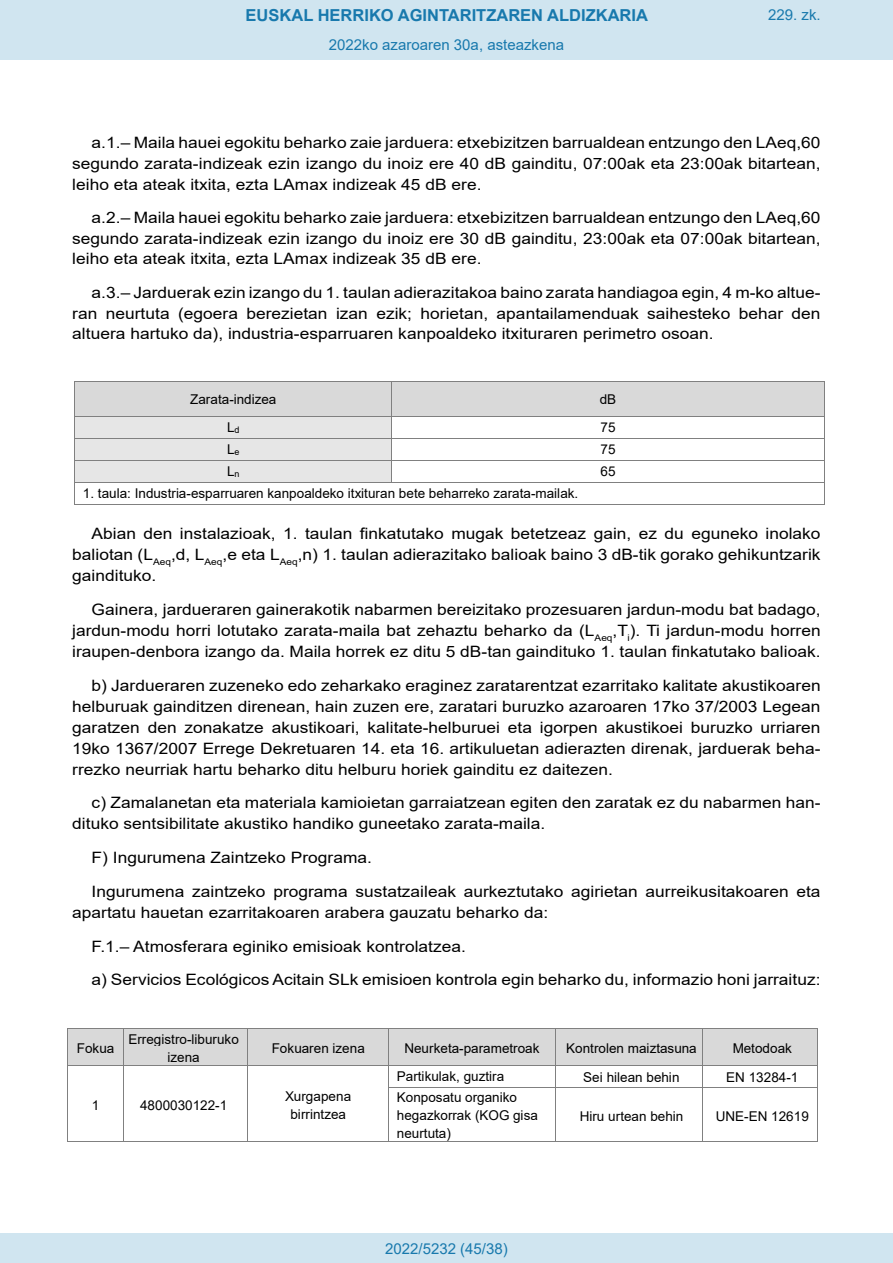
<style>
.page{position:relative;width:893px;height:1263px;background:#fff}
.page>*{position:absolute;margin:0;border:0;box-sizing:border-box;transform-origin:0 0}
.t1{font:700 16.5px "Arial";color:#1879ad}
.BOPVDetalle{font:15.6px/21px "Arial";color:#000;text-align:justify;scale:1.11 1}
.Paginacion_Centro{font:15px "Arial";color:#1879ad}
.t2{font:13.5px/18px "Arial";letter-spacing:.005em;color:#000;text-align:center}
.s1{font-size:9px}
</style>
<div class="page">
<div style="left:0;top:0;width:893px;height:60px;background:#d0e5f0"></div>
<div style="left:0;top:1233px;width:893px;height:30px;background:#d0e5f0"></div>
<div style="left:75px;top:382px;width:317px;height:34px;background:#d9d9d9"></div>
<div style="left:392px;top:382px;width:432px;height:34px;background:#d9d9d9"></div>
<hr style="left:75px;top:381px;width:317px;height:1px;background:#808080">
<hr style="left:392px;top:381px;width:432px;height:1px;background:#808080">
<hr style="left:74px;top:382px;width:1px;height:34px;background:#808080">
<hr style="left:392px;top:382px;width:1px;height:34px;background:#808080">
<hr style="left:824px;top:382px;width:1px;height:34px;background:#808080">
<div style="left:75px;top:417px;width:317px;height:21px;background:#e6e6e6"></div>
<hr style="left:75px;top:416px;width:317px;height:1px;background:#808080">
<hr style="left:392px;top:416px;width:432px;height:1px;background:#808080">
<div style="left:75px;top:438px;width:317px;height:22px;background:#e6e6e6"></div>
<hr style="left:75px;top:438px;width:317px;height:1px;background:#808080">
<hr style="left:392px;top:438px;width:432px;height:1px;background:#808080">
<div style="left:75px;top:460px;width:317px;height:22px;background:#e6e6e6"></div>
<hr style="left:75px;top:460px;width:317px;height:1px;background:#808080">
<hr style="left:392px;top:460px;width:432px;height:1px;background:#808080">
<hr style="left:75px;top:482px;width:317px;height:1px;background:#808080">
<hr style="left:392px;top:482px;width:432px;height:1px;background:#808080">
<svg style="left:74px;top:416px;width:1px;height:89px"></svg>
<hr style="left:75px;top:504px;width:749px;height:1px;background:#808080">
<svg style="left:824px;top:416px;width:1px;height:89px"></svg>
<div style="left:68px;top:1029px;width:55px;height:36px;background:#d9d9d9"></div>
<div style="left:124px;top:1029px;width:123px;height:36px;background:#d9d9d9"></div>
<div style="left:248px;top:1029px;width:140px;height:36px;background:#d9d9d9"></div>
<div style="left:389px;top:1029px;width:166px;height:36px;background:#d9d9d9"></div>
<div style="left:556px;top:1029px;width:146px;height:36px;background:#d9d9d9"></div>
<div style="left:702px;top:1029px;width:115px;height:36px;background:#d9d9d9"></div>
<hr style="left:68px;top:1028px;width:55px;height:1px;background:#808080">
<hr style="left:124px;top:1028px;width:124px;height:1px;background:#808080">
<hr style="left:248px;top:1028px;width:140px;height:1px;background:#808080">
<hr style="left:389px;top:1028px;width:166px;height:1px;background:#808080">
<hr style="left:556px;top:1028px;width:146px;height:1px;background:#808080">
<hr style="left:702px;top:1028px;width:115px;height:1px;background:#808080">
<hr style="left:67px;top:1029px;width:1px;height:36px;background:#808080">
<hr style="left:123px;top:1029px;width:1px;height:36px;background:#808080">
<hr style="left:248px;top:1029px;width:1px;height:36px;background:#808080">
<hr style="left:388px;top:1029px;width:1px;height:36px;background:#808080">
<hr style="left:555px;top:1029px;width:1px;height:36px;background:#808080">
<hr style="left:702px;top:1029px;width:1px;height:36px;background:#808080">
<hr style="left:817px;top:1029px;width:1px;height:36px;background:#808080">
<hr style="left:68px;top:1065px;width:55px;height:1px;background:#808080">
<hr style="left:124px;top:1065px;width:124px;height:1px;background:#808080">
<hr style="left:248px;top:1065px;width:140px;height:1px;background:#808080">
<hr style="left:389px;top:1065px;width:166px;height:1px;background:#808080">
<hr style="left:556px;top:1065px;width:146px;height:1px;background:#808080">
<hr style="left:702px;top:1065px;width:115px;height:1px;background:#808080">
<svg style="left:67px;top:1065px;width:1px;height:22px"></svg>
<svg style="left:123px;top:1065px;width:1px;height:22px"></svg>
<svg style="left:388px;top:1065px;width:1px;height:22px"></svg>
<hr style="left:389px;top:1087px;width:166px;height:1px;background:#808080">
<svg style="left:555px;top:1065px;width:1px;height:22px"></svg>
<hr style="left:556px;top:1087px;width:146px;height:1px;background:#808080">
<svg style="left:702px;top:1066px;width:1px;height:21px"></svg>
<hr style="left:702px;top:1087px;width:115px;height:1px;background:#808080">
<svg style="left:817px;top:1065px;width:1px;height:22px"></svg>
<hr style="left:67px;top:1087px;width:1px;height:54px;background:#808080">
<hr style="left:68px;top:1141px;width:55px;height:1px;background:#808080">
<hr style="left:123px;top:1087px;width:1px;height:54px;background:#808080">
<hr style="left:124px;top:1141px;width:124px;height:1px;background:#808080">
<hr style="left:248px;top:1087px;width:1px;height:54px;background:#808080">
<hr style="left:248px;top:1141px;width:140px;height:1px;background:#808080">
<hr style="left:388px;top:1087px;width:1px;height:54px;background:#808080">
<hr style="left:389px;top:1141px;width:166px;height:1px;background:#808080">
<hr style="left:555px;top:1087px;width:1px;height:54px;background:#808080">
<hr style="left:556px;top:1141px;width:146px;height:1px;background:#808080">
<hr style="left:702px;top:1087px;width:1px;height:54px;background:#808080">
<hr style="left:702px;top:1141px;width:115px;height:1px;background:#808080">
<hr style="left:817px;top:1087px;width:1px;height:54px;background:#808080">
<p class="t1" style="left:246px;top:3px;width:404px">EUSKAL HERRIKO AGINTARITZAREN ALDIZKARIA</p>
<p class="Paginacion_Centro" style="left:329px;top:35px;width:237px">2022ko azaroaren 30a, asteazkena</p>
<p class="Paginacion_Centro" style="left:768px;top:5px;width:54px">229. zk.</p>
<p class="BOPVDetalle" style="left:72px;top:132px;width:676px;text-indent:19px">a.1.– Maila hauei egokitu beharko zaie jarduera: etxebizitzen barrualdean entzungo den LAeq,60 segundo zarata-indizeak ezin izango du inoiz ere 40 dB gainditu, 07:00ak eta 23:00ak bitartean, leiho eta ateak itxita, ezta LAmax indizeak 45 dB ere.</p>
<p class="BOPVDetalle" style="left:72px;top:207px;width:676px;text-indent:19px">a.2.– Maila hauei egokitu beharko zaie jarduera: etxebizitzen barrualdean entzungo den LAeq,60 segundo zarata-indizeak ezin izango du inoiz ere 30 dB gainditu, 23:00ak eta 07:00ak bitartean, leiho eta ateak itxita, ezta LAmax indizeak 35 dB ere.</p>
<p class="BOPVDetalle" style="left:72px;top:282px;width:676px;text-indent:19px">a.3.– Jarduerak ezin izango du 1. taulan adierazitakoa baino zarata handiagoa egin, 4 m-ko altue&shy;ran neurtuta (egoera berezietan izan ezik; horietan, apantailamenduak saihesteko behar den altuera hartuko da), industria-esparruaren kanpoaldeko itxituraren perimetro osoan.</p>
<p class="t2" style="left:190px;top:390px;width:88px">Zarata-indizea</p>
<p class="t2" style="left:600px;top:390px;width:18px">dB</p>
<p class="t2" style="left:227px;top:418px;width:14px">L<span class="s1">d</span></p>
<p class="t2" style="left:601px;top:418px;width:17px">75</p>
<p class="t2" style="left:227px;top:440px;width:14px">L<span class="s1">e</span></p>
<p class="t2" style="left:601px;top:440px;width:17px">75</p>
<p class="t2" style="left:227px;top:462px;width:14px">L<span class="s1">n</span></p>
<p class="t2" style="left:601px;top:462px;width:17px">65</p>
<p class="t2" style="left:83px;top:484px;width:497px">1. taula: Industria-esparruaren kanpoaldeko itxituran bete beharreko zarata-mailak.</p>
<p class="BOPVDetalle" style="left:72px;top:523px;width:676px;text-indent:19px">Abian den instalazioak, 1. taulan finkatutako mugak betetzeaz gain, ez du eguneko inolako baliotan (L<sub>Aeq</sub>,d, L<sub>Aeq</sub>,e eta L<sub>Aeq</sub>,n) 1. taulan adierazitako balioak baino 3 dB-tik gorako gehikuntzarik gaindituko.</p>
<p class="BOPVDetalle" style="left:72px;top:599px;width:676px;text-indent:19px">Gainera, jardueraren gainerakotik nabarmen bereizitako prozesuaren jardun-modu bat badago, jardun-modu horri lotutako zarata-maila bat zehaztu beharko da (L<sub>Aeq</sub>,T<sub>i</sub>). Ti jardun-modu horren iraupen-denbora izango da. Maila horrek ez ditu 5 dB-tan gaindituko 1. taulan finkatutako balioak.</p>
<p class="BOPVDetalle" style="left:72px;top:674px;width:676px;text-indent:19px">b) Jardueraren zuzeneko edo zeharkako eraginez zaratarentzat ezarritako kalitate akustikoaren helburuak gainditzen direnean, hain zuzen ere, zaratari buruzko azaroaren 17ko 37/2003 Legean garatzen den zonakatze akustikoari, kalitate-helburuei eta igorpen akustikoei buruzko urriaren 19ko 1367/2007 Errege Dekretuaren 14. eta 16. artikuluetan adierazten direnak, jarduerak beha&shy;rrezko neurriak hartu beharko ditu helburu horiek gainditu ez daitezen.</p>
<p class="BOPVDetalle" style="left:72px;top:792px;width:676px;text-indent:19px">c) Zamalanetan eta materiala kamioietan garraiatzean egiten den zaratak ez du nabarmen han&shy;dituko sentsibilitate akustiko handiko guneetako zarata-maila.</p>
<p class="BOPVDetalle" style="left:92px;top:847px;width:254px">F) Ingurumena Zaintzeko Programa.</p>
<p class="BOPVDetalle" style="left:72px;top:881px;width:676px;text-indent:19px">Ingurumena zaintzeko programa sustatzaileak aurkeztutako agirietan aurreikusitakoaren eta apartatu hauetan ezarritakoaren arabera gauzatu beharko da:</p>
<p class="BOPVDetalle" style="left:92px;top:935px;width:339px">F.1.– Atmosferara eginiko emisioak kontrolatzea.</p>
<p class="BOPVDetalle" style="left:92px;top:969px;width:658px">a) Servicios Ecológicos Acitain SLk emisioen kontrola egin beharko du, informazio honi jarraituz:</p>
<p class="t2" style="left:77px;top:1039px;width:39px">Fokua</p>
<p class="t2" style="left:128px;top:1030px;width:112px">Erregistro-liburuko izena</p>
<p class="t2" style="left:272px;top:1039px;width:95px">Fokuaren izena</p>
<p class="t2" style="left:404px;top:1039px;width:137px">Neurketa-parametroak</p>
<p class="t2" style="left:566px;top:1039px;width:132px">Kontrolen maiztasuna</p>
<p class="t2" style="left:733px;top:1039px;width:61px">Metodoak</p>
<p class="t2" style="left:92px;top:1096px;width:9px">1</p>
<p class="t2" style="left:140px;top:1096px;width:89px">4800030122-1</p>
<p class="t2" style="left:285px;top:1087px;width:68px">Xurgapena birrintzea</p>
<p class="t2" style="left:397px;top:1067px;width:109px">Partikulak, guztira</p>
<p class="t2" style="left:583px;top:1068px;width:98px">Sei hilean behin</p>
<p class="t2" style="left:726px;top:1068px;width:74px">EN 13284-1</p>
<p class="t2" style="left:397px;top:1088px;width:143px;text-align:left">Konposatu organiko hegazkorrak (KOG gisa neurtuta)</p>
<p class="t2" style="left:580px;top:1107px;width:105px">Hiru urtean behin</p>
<p class="t2" style="left:716px;top:1107px;width:95px">UNE-EN 12619</p>
<p class="Paginacion_Centro" style="left:385px;top:1238px;width:124px">2022/5232 (45/38)</p>
</div>
